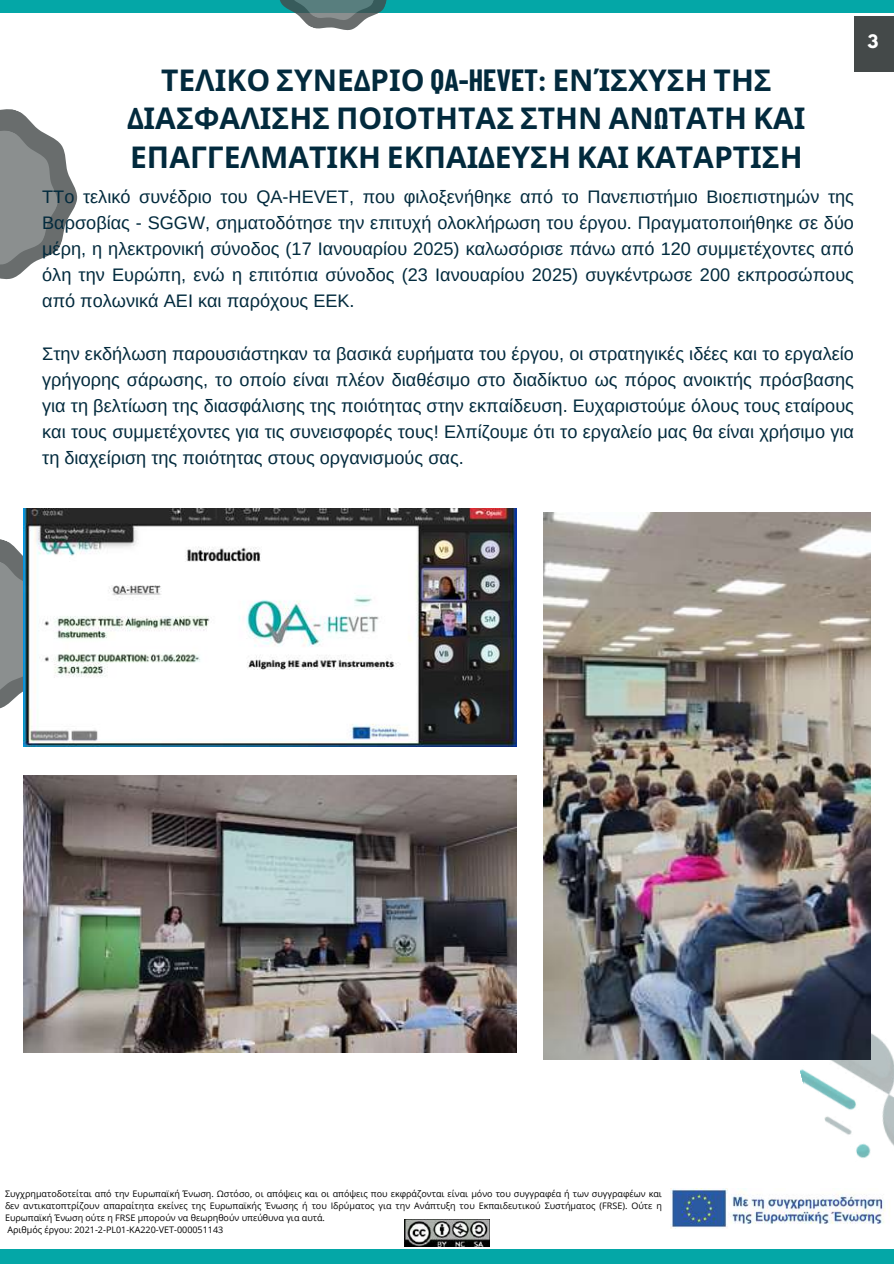
<style>
.page{position:relative;width:894px;height:1264px;background:#fff}
.page>*{position:absolute;margin:0;border:0;box-sizing:border-box;transform-origin:0 0}
.t1{font:700 30px/38.2px "Noto Sans";color:#022a3d;text-align:center}
.t2{font:18.15px/26.1px "Arimo";color:#022a3d;text-align:justify}
.t3{font:700 16.5px "League Spartan";color:#fff}
.t4{font:9px/12px "Open Sans";color:#000}
.s1{font-family:"Barlow Condensed"}
</style>
<div class="page">
<div style="left:0;top:0;width:893px;height:12px;background:#04a7a7"></div>
<div style="left:0;top:1249px;width:893px;height:14px;background:#04a7a7"></div>
<div style="left:853px;top:17px;width:40px;height:55px;background:#444949"></div>
<svg style="left:0;top:539px;width:23px;height:170px;background:#8c8f8f"></svg>
<svg style="left:270px;top:0;width:126px;height:31px"></svg>
<img style="left:790px;top:996px;width:103px;height:163px">
<svg style="left:0;top:109px;width:77px;height:171px"></svg>
<img style="left:23px;top:509px;width:493px;height:237px">
<img style="left:23px;top:775px;width:493px;height:277px">
<img style="left:543px;top:512px;width:327px;height:547px">
<img style="left:405px;top:1219px;width:84px;height:27px">
<img style="left:670px;top:1188px;width:216px;height:39px">
<h1 class="t1" style="left:127px;top:60px;width:679px">ΤΕΛΙΚΟ ΣΥΝΕ<span class="s1">Δ</span>ΡΙΟ <span class="s1">QA-HEVET:</span> ΕΝΊΣΧΥΣΗ ΤΗΣ<br><span class="s1">Δ</span>ΙΑΣΦΑΛΙΣΗΣ ΠΟΙΟΤΗΤΑΣ ΣΤΗΝ ΑΝ<span class="s1">Ω</span>ΤΑΤΗ ΚΑΙ<br>ΕΠΑΓΓΕΛΜΑΤΙΚΗ ΕΚΠΑΙ<span class="s1">Δ</span>ΕΥΣΗ ΚΑΙ ΚΑΤΑΡΤΙΣΗ</h1>
<p class="t2" style="left:42px;top:184px;width:813px">TΤο τελικό συνέδριο του QA-HEVET, που φιλοξενήθηκε από το Πανεπιστήμιο Βιοεπιστημών της Βαρσοβίας - SGGW, σηματοδότησε την επιτυχή ολοκλήρωση του έργου. Πραγματοποιήθηκε σε δύο μέρη, η ηλεκτρονική σύνοδος (17 Ιανουαρίου 2025) καλωσόρισε πάνω από 120 συμμετέχοντες από όλη την Ευρώπη, ενώ η επιτόπια σύνοδος (23 Ιανουαρίου 2025) συγκέντρωσε 200 εκπροσώπους από πολωνικά ΑΕΙ και παρόχους ΕΕΚ.</p>
<p class="t2" style="left:42px;top:340px;width:813px">Στην εκδήλωση παρουσιάστηκαν τα βασικά ευρήματα του έργου, οι στρατηγικές ιδέες και το εργαλείο γρήγορης σάρωσης, το οποίο είναι πλέον διαθέσιμο στο διαδίκτυο ως πόρος ανοικτής πρόσβασης για τη βελτίωση της διασφάλισης της ποιότητας στην εκπαίδευση. Ευχαριστούμε όλους τους εταίρους και τους συμμετέχοντες για τις συνεισφορές τους! Ελπίζουμε ότι το εργαλείο μας θα είναι χρήσιμο για τη διαχείριση της ποιότητας στους οργανισμούς σας.</p>
<p class="t3" style="left:867px;top:33px;width:12px">3</p>
<p class="t4" style="left:5px;top:1187px;width:658px">Συγχρηματοδοτείται από την Ευρωπαϊκή Ένωση. Ωστόσο, οι απόψεις και οι απόψεις που εκφράζονται είναι μόνο του συγγραφέα ή των συγγραφέων και δεν αντικατοπτρίζουν απαραίτητα εκείνες της Ευρωπαϊκής Ένωσης ή του Ιδρύματος για την Ανάπτυξη του Εκπαιδευτικού Συστήματος (FRSE). Ούτε η Ευρωπαϊκή Ένωση ούτε η FRSE μπορούν να θεωρηθούν υπεύθυνα για αυτά.<br>Αριθμός έργου: 2021-2-PL01-KA220-VET-000051143</p>
</div>
